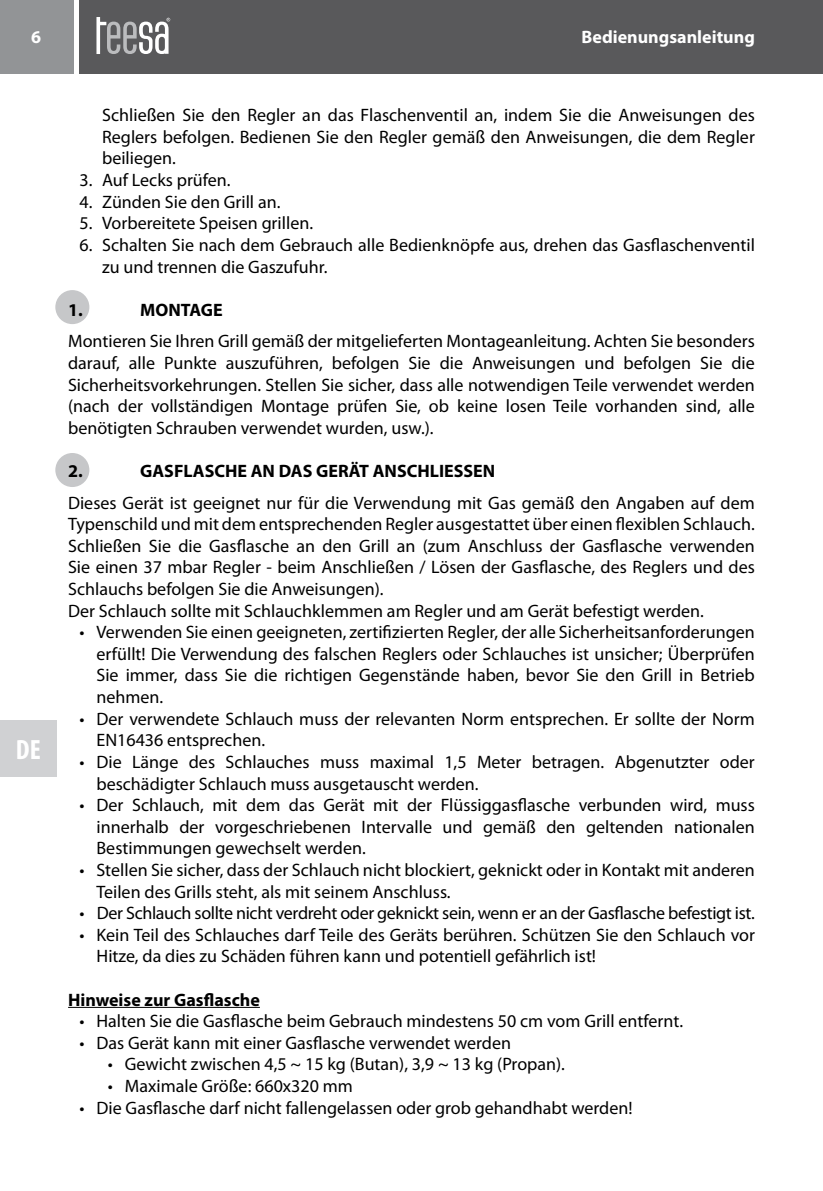
<style>
.page{position:relative;width:823px;height:1191px;background:#fff}
.page>*{position:absolute;margin:0;border:0;box-sizing:border-box;transform-origin:0 0}
.t1{font:700 condensed 28px "Myriad Pro";color:#fff}
.t2{font:18px/21.6px "Myriad Pro";color:#000}
.t3{font:18px "Myriad Pro";letter-spacing:-.02em;color:#000}
.t4{font:700 18px "Myriad Pro";color:#000}
.t5{font:700 18px "Myriad Pro";color:#fff}
</style>
<div class="page">
<div style="left:0;top:0;width:74px;height:74px;background:#929496"></div>
<div style="left:79px;top:0;width:743px;height:74px;background:#59595b"></div>
<svg style="left:96px;top:17px;width:74px;height:37px"></svg>
<div style="left:0;top:720px;width:57px;height:57px;background:#d0d1d3"></div>
<div style="left:55px;top:290px;width:34px;height:34px;background:#c6c7c9;border-radius:50%"></div>
<div style="left:55px;top:453px;width:34px;height:34px;background:#c6c7c9;border-radius:50%"></div>
<hr style="left:68px;top:1007px;width:192px;height:1px;background:#000">
<p class="t5" style="left:31px;top:25px;width:11px">6</p>
<p class="t5" style="left:581px;top:25px;width:175px">Bedienungsanleitung</p>
<h1 class="t1" style="left:16px;top:732px;width:26px">DE</h1>
<p class="t2" style="left:102px;top:104px;width:653px;text-align:justify">Schließen Sie den Regler an das Flaschenventil an, indem Sie die Anweisungen des Reglers befolgen. Bedienen Sie den Regler gemäß den Anweisungen, die dem Regler beiliegen.</p>
<p class="t2" style="left:79px;top:169px;width:152px">3. Auf Lecks prüfen.</p>
<p class="t2" style="left:79px;top:190px;width:202px">4. Zünden Sie den Grill an.</p>
<p class="t2" style="left:79px;top:212px;width:235px">5. Vorbereitete Speisen grillen.</p>
<p class="t2" style="left:102px;top:234px;width:654px;text-indent:-23px">6. Schalten Sie nach dem Gebrauch alle Bedienknöpfe aus, drehen das Gasflaschenventil zu und trennen die Gaszufuhr.</p>
<p class="t4" style="left:68px;top:298px;width:16px">1.</p>
<p class="t4" style="left:140px;top:298px;width:84px">MONTAGE</p>
<p class="t2" style="left:68px;top:330px;width:688px;text-align:justify">Montieren Sie Ihren Grill gemäß der mitgelieferten Montageanleitung. Achten Sie besonders darauf, alle Punkte auszuführen, befolgen Sie die Anweisungen und befolgen Sie die Sicherheitsvorkehrungen. Stellen Sie sicher, dass alle notwendigen Teile verwendet werden (nach der vollständigen Montage prüfen Sie, ob keine losen Teile vorhanden sind, alle benötigten Schrauben verwendet wurden, usw.).</p>
<p class="t4" style="left:68px;top:459px;width:16px">2.</p>
<p class="t4" style="left:140px;top:459px;width:356px">GASFLASCHE AN DAS GERÄT ANSCHLIESSEN</p>
<p class="t2" style="left:68px;top:491px;width:688px">Dieses Gerät ist geeignet nur für die Verwendung mit Gas gemäß den Angaben auf dem Typenschild und mit dem entsprechenden Regler ausgestattet über einen flexiblen Schlauch.<br>Schließen Sie die Gasflasche an den Grill an (zum Anschluss der Gasflasche verwenden Sie einen 37 mbar Regler - beim Anschließen / Lösen der Gasflasche, des Reglers und des Schlauchs befolgen Sie die Anweisungen).<br>Der Schlauch sollte mit Schlauchklemmen am Regler und am Gerät befestigt werden.</p>
<p class="t2" style="left:96px;top:621px;width:659px;text-align:justify;text-indent:-17px">• Verwenden Sie einen geeigneten, zertifizierten Regler, der alle Sicherheitsanforderungen erfüllt! Die Verwendung des falschen Reglers oder Schlauches ist unsicher; Überprüfen Sie immer, dass Sie die richtigen Gegenstände haben, bevor Sie den Grill in Betrieb nehmen.</p>
<p class="t2" style="left:96px;top:707px;width:659px;text-indent:-17px">• Der verwendete Schlauch muss der relevanten Norm entsprechen. Er sollte der Norm<br>EN16436 entsprechen.</p>
<p class="t2" style="left:96px;top:751px;width:659px;text-indent:-17px">• Die Länge des Schlauches muss maximal 1,5 Meter betragen. Abgenutzter oder beschädigter Schlauch muss ausgetauscht werden.</p>
<p class="t2" style="left:96px;top:794px;width:659px;text-align:justify;text-indent:-17px">• Der Schlauch, mit dem das Gerät mit der Flüssiggasflasche verbunden wird, muss innerhalb der vorgeschriebenen Intervalle und gemäß den geltenden nationalen Bestimmungen gewechselt werden.</p>
<p class="t2" style="left:96px;top:859px;width:659px;text-indent:-17px">• Stellen Sie sicher, dass der Schlauch nicht blockiert, geknickt oder in Kontakt mit anderen<br>Teilen des Grills steht, als mit seinem Anschluss.</p>
<p class="t3" style="left:79px;top:902px;width:676px">• Der Schlauch sollte nicht verdreht oder geknickt sein, wenn er an der Gasflasche befestigt ist.</p>
<p class="t2" style="left:96px;top:923px;width:659px;text-indent:-17px">• Kein Teil des Schlauches darf Teile des Geräts berühren. Schützen Sie den Schlauch vor<br>Hitze, da dies zu Schäden führen kann und potentiell gefährlich ist!</p>
<p class="t4" style="left:68px;top:987px;width:193px">Hinweise zur Gasflasche</p>
<p class="t2" style="left:79px;top:1010px;width:604px">• Halten Sie die Gasflasche beim Gebrauch mindestens 50 cm vom Grill entfernt.</p>
<p class="t2" style="left:79px;top:1031px;width:433px">• Das Gerät kann mit einer Gasflasche verwendet werden</p>
<p class="t2" style="left:108px;top:1053px;width:458px">• Gewicht zwischen 4,5 ~ 15 kg (Butan), 3,9 ~ 13 kg (Propan).</p>
<p class="t2" style="left:108px;top:1075px;width:246px">• Maximale Größe: 660x320 mm</p>
<p class="t2" style="left:79px;top:1096px;width:554px">• Die Gasflasche darf nicht fallengelassen oder grob gehandhabt werden!</p>
</div>
